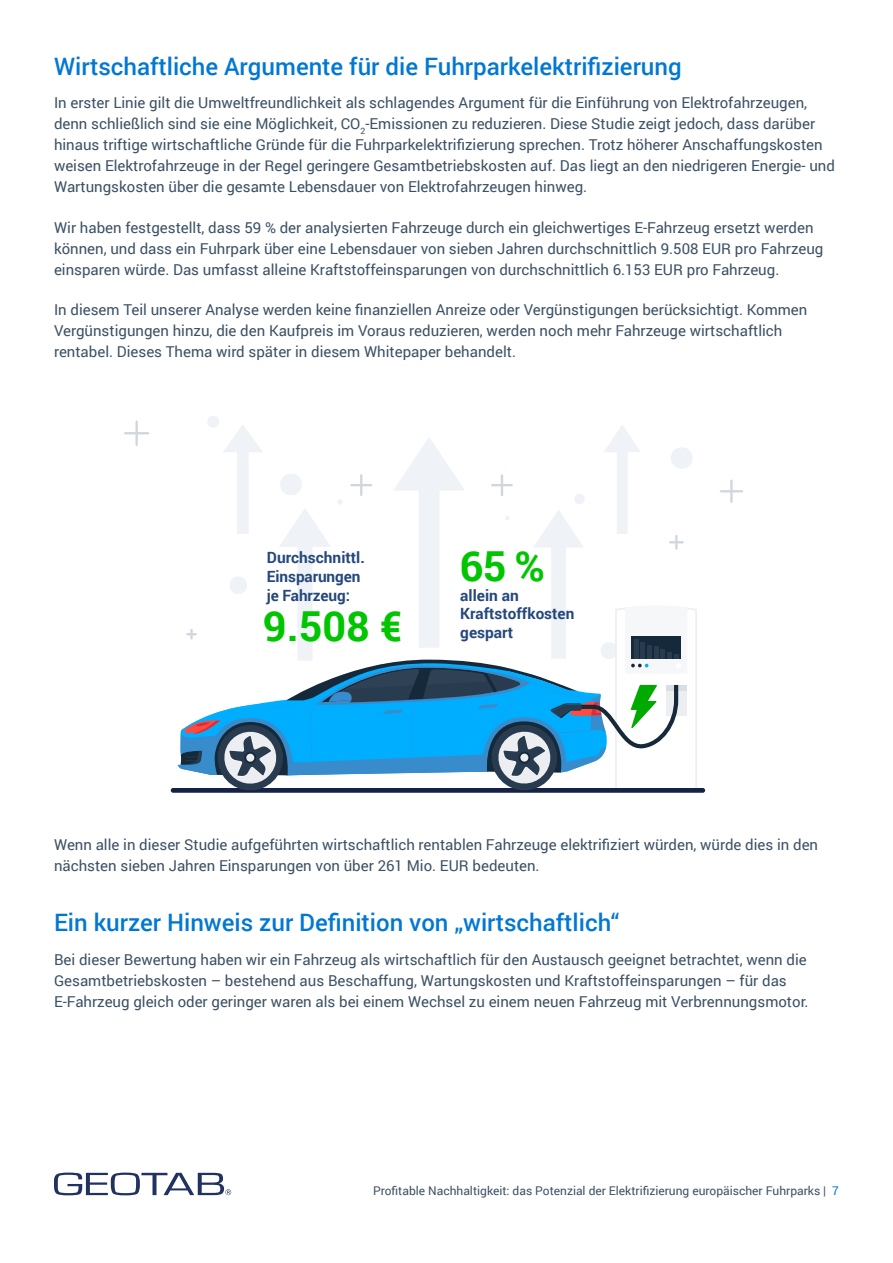
<style>
.page{position:relative;width:893px;height:1263px;background:#fff}
.page>*{position:absolute;margin:0;border:0;box-sizing:border-box;transform-origin:0 0}
.t1{font:700 41.4px "Roboto";color:#00c500}
.Heading_3__H3{font:500 24px "Roboto";color:#0078d3}
.t2{font:700 15.45px/18.6px "Roboto";color:#25477b}
.Body_Copy__P{font:15px/21px "Roboto";color:#3c5164}
.t3{font:12px "Roboto";color:#3c5164}
.s1{color:#0078d3}
</style>
<div class="page">
<svg style="left:54px;top:1172px;width:177px;height:23px"></svg>
<div style="left:171px;top:788px;width:534px;height:5px;background:#152246;border-radius:2px"></div>
<hr style="left:721px;top:490px;width:21px;height:2px;background:#d1d6dd">
<hr style="left:730px;top:481px;width:3px;height:21px;background:#d1d6dd">
<hr style="left:125px;top:432px;width:23px;height:2px;background:#d1d6dd">
<hr style="left:135px;top:422px;width:3px;height:23px;background:#d1d6dd">
<svg style="left:177px;top:416px;width:520px;height:377px"></svg>
<h3 class="Heading_3__H3" style="left:54px;top:49px;width:629px">Wirtschaftliche Argumente für die Fuhrparkelektrifizierung</h3>
<p class="Body_Copy__P" style="left:54px;top:92px;width:782px">In erster Linie gilt die Umweltfreundlichkeit als schlagendes Argument für die Einführung von Elektrofahrzeugen, denn schließlich sind sie eine Möglichkeit, CO<sub>2</sub>-Emissionen zu reduzieren. Diese Studie zeigt jedoch, dass darüber hinaus triftige wirtschaftliche Gründe für die Fuhrparkelektrifizierung sprechen. Trotz höherer Anschaffungskosten weisen Elektrofahrzeuge in der Regel geringere Gesamtbetriebskosten auf. Das liegt an den niedrigeren Energie- und Wartungskosten über die gesamte Lebensdauer von Elektrofahrzeugen hinweg.</p>
<p class="Body_Copy__P" style="left:54px;top:216px;width:771px">Wir haben festgestellt, dass 59 % der analysierten Fahrzeuge durch ein gleichwertiges E-Fahrzeug ersetzt werden können, und dass ein Fuhrpark über eine Lebensdauer von sieben Jahren durchschnittlich 9.508 EUR pro Fahrzeug einsparen würde. Das umfasst alleine Kraftstoffeinsparungen von durchschnittlich 6.153 EUR pro Fahrzeug.</p>
<p class="Body_Copy__P" style="left:54px;top:299px;width:755px">In diesem Teil unserer Analyse werden keine finanziellen Anreize oder Vergünstigungen berücksichtigt. Kommen<br>Vergünstigungen hinzu, die den Kaufpreis im Voraus reduzieren, werden noch mehr Fahrzeuge wirtschaftlich rentabel. Dieses Thema wird später in diesem Whitepaper behandelt.</p>
<p class="t2" style="left:267px;top:548px;width:100px">Durchschnittl.<br>Einsparungen je Fahrzeug:</p>
<p class="t1" style="left:263px;top:597px;width:141px">9.508 €</p>
<p class="t1" style="left:460px;top:537px;width:87px">65%</p>
<p class="t2" style="left:460px;top:585px;width:115px">allein an<br>Kraftstoffkosten gespart</p>
<p class="Body_Copy__P" style="left:54px;top:834px;width:766px">Wenn alle in dieser Studie aufgeführten wirtschaftlich rentablen Fahrzeuge elektrifiziert würden, würde dies in den nächsten sieben Jahren Einsparungen von über 261 Mio. EUR bedeuten.</p>
<h3 class="Heading_3__H3" style="left:54px;top:906px;width:567px">Ein kurzer Hinweis zur Definition von „wirtschaftlich“</h3>
<p class="Body_Copy__P" style="left:54px;top:948px;width:756px">Bei dieser Bewertung haben wir ein Fahrzeug als wirtschaftlich für den Austausch geeignet betrachtet, wenn die<br>Gesamtbetriebskosten – bestehend aus Beschaffung, Wartungskosten und Kraftstoffeinsparungen – für das<br>E-Fahrzeug gleich oder geringer waren als bei einem Wechsel zu einem neuen Fahrzeug mit Verbrennungsmotor.</p>
<p class="t3" style="left:373px;top:1182px;width:467px">Profitable Nachhaltigkeit: das Potenzial der Elektrifizierung europäischer Fuhrparks | <span class="s1">7</span></p>
</div>
